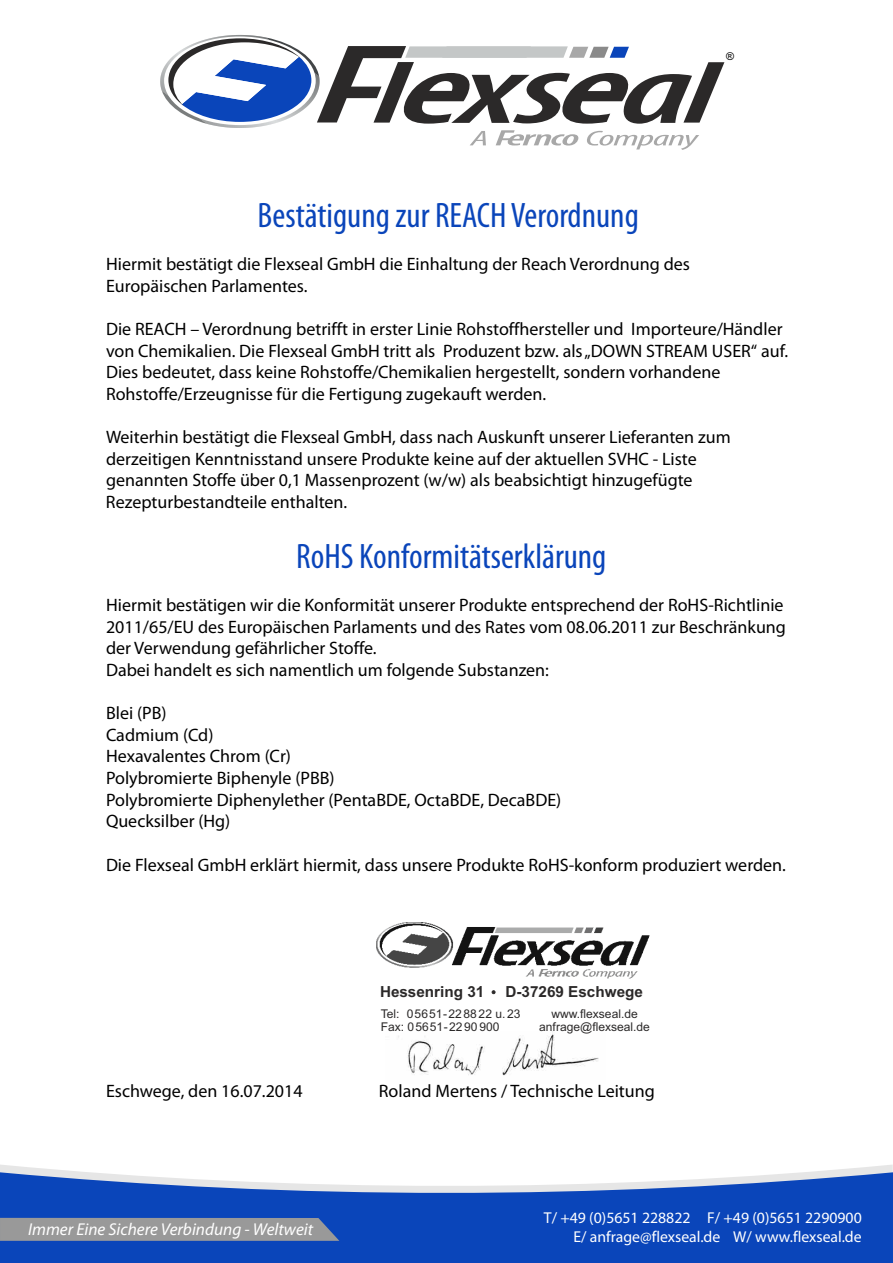
<style>
.page{position:relative;width:893px;height:1263px;background:#fff}
.page>*{position:absolute;margin:0;border:0;box-sizing:border-box;transform-origin:0 0}
.t1{font:condensed 35.55px "Myriad Pro";color:#0a45ba}
.t2{font:18px/21.6px "Myriad Pro";color:#000}
.t3{font:italic 17.25px "Myriad Pro";color:#fff}
.t4{font:15.75px/18.9px "Myriad Pro";color:#fff;text-align:right}
.t5{font:700 15.3px "Arial";color:#2b2929}
.t6{font:12px/13.4px "Arial";color:#2b2929}
.t7{font:10.8px "Arial";color:#000}
</style>
<div class="page">
<svg style="left:0;top:1164px;width:893px;height:8px"></svg>
<svg style="left:0;top:1172px;width:893px;height:91px;background:#3162c3"></svg>
<svg style="left:160px;top:35px;width:564px;height:115px"></svg>
<svg style="left:0;top:1218px;width:339px;height:23px;background:#93959a"></svg>
<img style="left:398px;top:1033px;width:201px;height:43px">
<svg style="left:492px;top:990px;width:3px;height:4px"></svg>
<img style="left:377px;top:922px;width:273px;height:56px">
<p class="t7" style="left:726px;top:52px;width:9px">®</p>
<h1 class="t1" style="left:258px;top:200px;width:383px">Bestätigung zur REACH Verordnung</h1>
<p class="t2" style="left:106px;top:255px;width:585px">Hiermit bestätigt die Flexseal GmbH die Einhaltung der Reach Verordnung des<br>Europäischen Parlamentes.</p>
<p class="t2" style="left:106px;top:320px;width:684px">Die REACH – Verordnung betrifft in erster Linie Rohstoffhersteller und Importeure/Händler von Chemikalien. Die Flexseal GmbH tritt als Produzent bzw. als „DOWN STREAM USER“ auf.<br>Dies bedeutet, dass keine Rohstoffe/Chemikalien hergestellt, sondern vorhandene Rohstoffe/Erzeugnisse für die Fertigung zugekauft werden.</p>
<p class="t2" style="left:106px;top:428px;width:626px">Weiterhin bestätigt die Flexseal GmbH, dass nach Auskunft unserer Lieferanten zum derzeitigen Kenntnisstand unsere Produkte keine auf der aktuellen SVHC - Liste genannten Stoffe über 0,1 Massenprozent (w/w) als beabsichtigt hinzugefügte Rezepturbestandteile enthalten.</p>
<h1 class="t1" style="left:296px;top:541px;width:312px">RoHS Konformitätserklärung</h1>
<p class="t2" style="left:106px;top:596px;width:681px">Hiermit bestätigen wir die Konformität unserer Produkte entsprechend der RoHS-Richtlinie 2011/65/EU des Europäischen Parlaments und des Rates vom 08.06.2011 zur Beschränkung der Verwendung gefährlicher Stoffe.<br>Dabei handelt es sich namentlich um folgende Substanzen:</p>
<p class="t2" style="left:106px;top:704px;width:457px">Blei (PB)<br>Cadmium (Cd)<br>Hexavalentes Chrom (Cr)<br>Polybromierte Biphenyle (PBB)<br>Polybromierte Diphenylether (PentaBDE, OctaBDE, DecaBDE)<br>Quecksilber (Hg)</p>
<p class="t2" style="left:106px;top:855px;width:681px">Die Flexseal GmbH erklärt hiermit, dass unsere Produkte RoHS-konform produziert werden.</p>
<p class="t5" style="left:380px;top:986px;width:106px">Hessenring 31</p>
<p class="t5" style="left:506px;top:986px;width:139px">D-37269 Eschwege</p>
<p class="t6" style="left:381px;top:1008px;width:141px">Tel: 05651-22 88 22 u. 23<br>Fax: 05651-22 90 900</p>
<p class="t6" style="left:539px;top:1008px;width:112px;text-align:center">www.flexseal.de anfrage@flexseal.de</p>
<p class="t2" style="left:106px;top:1081px;width:198px">Eschwege, den 16.07.2014</p>
<p class="t2" style="left:379px;top:1081px;width:277px">Roland Mertens / Technische Leitung</p>
<p class="t3" style="left:28px;top:1222px;width:286px">Immer Eine Sichere Verbindung - Weltweit</p>
<p class="t4" style="left:544px;top:1209px;width:319px">T/ +49 (0)5651 228822 F/ +49 (0)5651 2290900<br>E/ anfrage@flexseal.de W/ www.flexseal.de</p>
</div>
